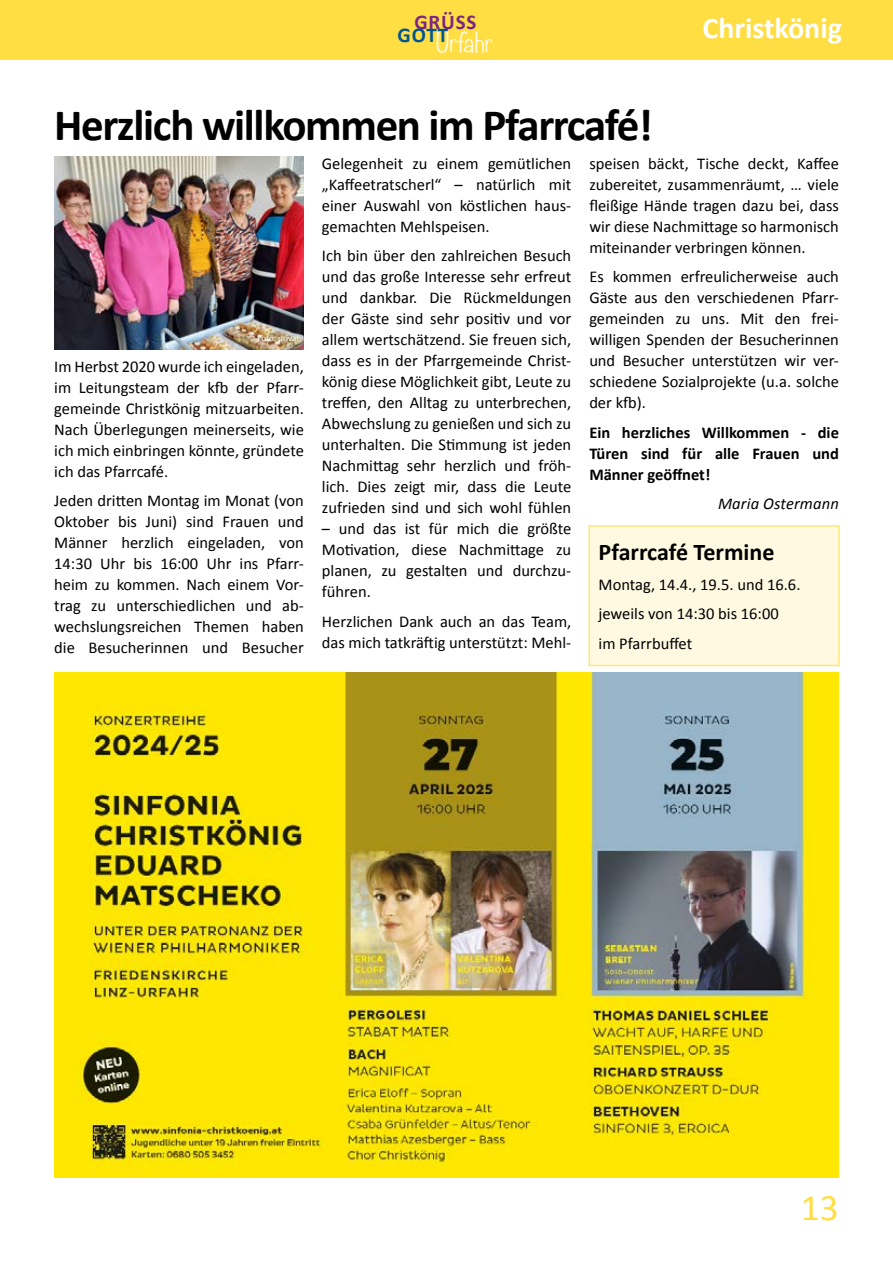
<style>
.page{position:relative;width:893px;height:1263px;background:#fff}
.page>*{position:absolute;margin:0;border:0;box-sizing:border-box;transform-origin:0 0}
.t1{font:700 45px "Calibri";letter-spacing:-.03em;color:#000}
.t2{font:37.5px "Calibri";color:#ffde44}
.t3{font:700 30px "Calibri";color:#fff}
.t4{font:700 24px "Calibri";color:#000}
.t5{font:300 24px "Noteworthy";color:#fffae8}
.t6{font:700 21px "Calibri";letter-spacing:.04em;color:#7b2684}
.t7{font:16.5px/21px "Calibri";color:#000;text-align:justify}
.t8{font:700 16.5px/21px "Calibri";color:#000;text-align:justify}
.t9{font:italic 16.5px "Calibri";letter-spacing:.01em;color:#000}
.t10{font:9px "Calibri";letter-spacing:-.005em;color:#fff}
</style>
<div class="page">
<div style="left:0;top:0;width:893px;height:60px;background:#ffde44"></div>
<img style="left:54px;top:156px;width:250px;height:193px">
<img style="left:54px;top:673px;width:785px;height:505px">
<div style="left:589px;top:526px;width:250px;height:139px;background:#fff9e2"></div>
<div style="left:589px;top:525px;width:251px;height:141px;border:2px solid #ffe775"></div>
<p class="t6" style="left:414px;top:8px;width:64px">GRÜSS</p>
<h3 class="t5" style="left:398px;top:22px;width:97px"><sup>GOTT</sup>Urfahr</h3>
<h3 class="t3" style="left:702px;top:9px;width:141px">Christkönig</h3>
<h1 class="t1" style="left:54px;top:96px;width:600px">Herzlich willkommen im Pfarrcafé!</h1>
<p class="t7" style="left:322px;top:153px;width:251px">Gelegenheit zu einem gemütlichen „Kaffeetratscherl“ – natürlich mit einer Auswahl von köstlichen haus&shy;gemachten Mehlspeisen.</p>
<p class="t7" style="left:322px;top:245px;width:251px">Ich bin über den zahlreichen Besuch und das große Interesse sehr erfreut und dankbar. Die Rückmeldungen der Gäste sind sehr positiv und vor allem wertschätzend. Sie freuen sich, dass es in der Pfarrgemeinde Christ&shy;könig diese Möglichkeit gibt, Leute zu treffen, den Alltag zu unterbrechen, Abwechslung zu genießen und sich zu unterhalten. Die Stimmung ist jeden Nachmittag sehr herzlich und fröh&shy;lich. Dies zeigt mir, dass die Leute zufrieden sind und sich wohl fühlen</p>
<p class="t7" style="left:322px;top:518px;width:251px">– und das ist für mich die größte Motivation, diese Nachmittage zu planen, zu gestalten und durchzu&shy;führen.</p>
<p class="t7" style="left:322px;top:611px;width:251px">Herzlichen Dank auch an das Team, das mich tatkräftig unterstützt: Mehl-</p>
<p class="t7" style="left:589px;top:153px;width:251px">speisen bäckt, Tische deckt, Kaffee zubereitet, zusammenräumt, … viele fleißige Hände tragen dazu bei, dass wir diese Nachmittage so harmonisch miteinander verbringen können.</p>
<p class="t7" style="left:589px;top:266px;width:251px">Es kommen erfreulicherweise auch Gäste aus den verschiedenen Pfarr&shy;gemeinden zu uns. Mit den frei&shy;willigen Spenden der Besucherinnen und Besucher unterstützen wir ver&shy;schiedene Sozialprojekte (u.a. solche der kfb).</p>
<p class="t8" style="left:589px;top:422px;width:251px">Ein herzliches Willkommen - die Türen sind für alle Frauen und Männer geöffnet!</p>
<p class="t9" style="left:718px;top:493px;width:122px">Maria Ostermann</p>
<h3 class="t4" style="left:599px;top:537px;width:177px">Pfarrcafé Termine</h3>
<p class="t7" style="left:599px;top:570px;width:203px;line-height:29.5px;text-align:left">Montag, 14.4., 19.5. und 16.6. jeweils von 14:30 bis 16:00<br>im Pfarrbuffet</p>
<p class="t10" style="left:257px;top:332px;width:43px">Foto: privat</p>
<p class="t7" style="left:54px;top:356px;width:251px">Im Herbst 2020 wurde ich eingeladen, im Leitungsteam der kfb der Pfarr&shy;gemeinde Christkönig mitzuarbeiten.<br>Nach Überlegungen meinerseits, wie ich mich einbringen könnte, gründete ich das Pfarrcafé.</p>
<p class="t7" style="left:54px;top:490px;width:251px">Jeden dritten Montag im Monat (von Oktober bis Juni) sind Frauen und Männer herzlich eingeladen, von 14:30 Uhr bis 16:00 Uhr ins Pfarr&shy;heim zu kommen. Nach einem Vor&shy;trag zu unterschiedlichen und ab&shy;wechslungsreichen Themen haben die Besucherinnen und Besucher</p>
<h2 class="t2" style="left:801px;top:1184px;width:40px">13</h2>
</div>
